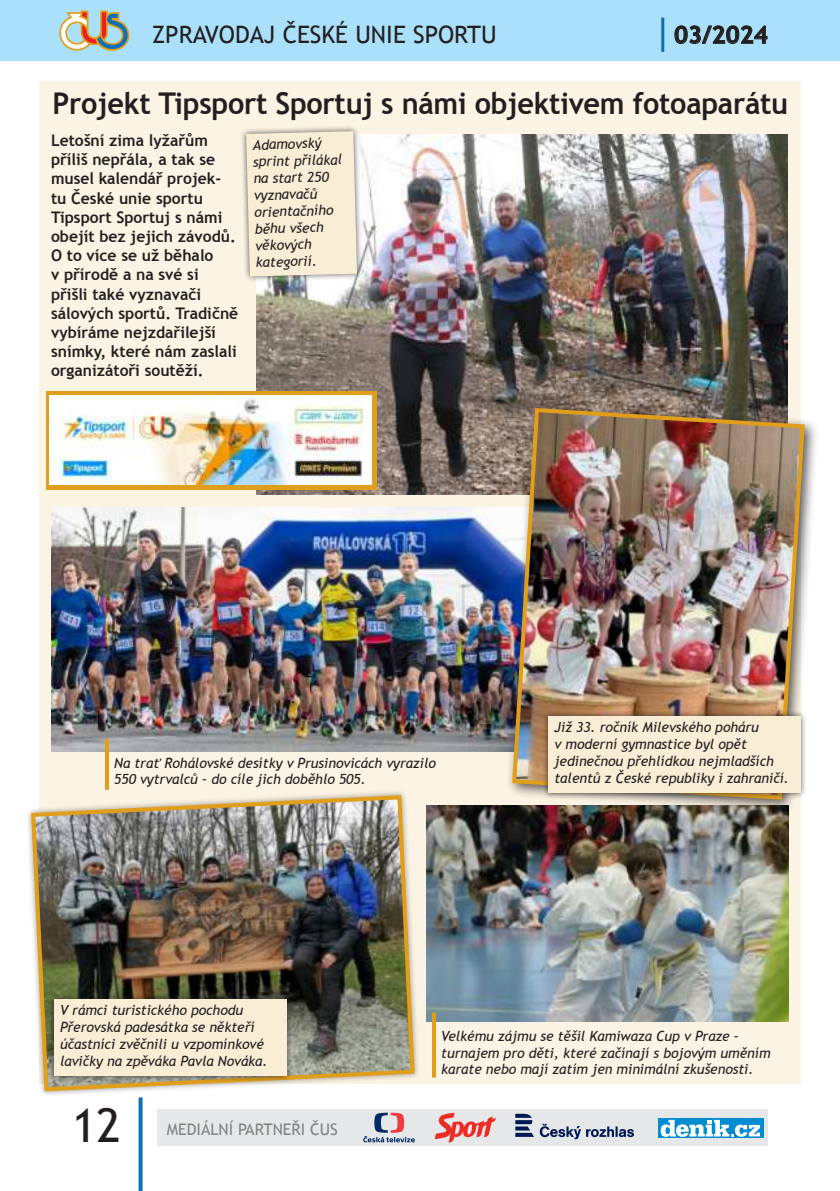
<style>
.page{position:relative;width:840px;height:1191px;background:#fff}
.page>*{position:absolute;margin:0;border:0;box-sizing:border-box;transform-origin:0 0}
.t1{font:46.6px "Trebuchet MS";color:#231f20}
.t2{font:700 30px "Trebuchet MS";letter-spacing:-.01em;color:#231f20;scale:.96 1}
.t3{font:24px "Trebuchet MS";color:#231f20}
.t4{font:700 24px "Trebuchet MS";color:#231f20}
.t5{font:700 16px/19.2px "Trebuchet MS";color:#231f20}
.t6{font:16px "Trebuchet MS";color:#808285}
.t7{font:italic 14px/16.8px "Trebuchet MS";letter-spacing:-.005em;color:#231f20}
</style>
<div class="page">
<div style="left:0;top:0;width:839px;height:61px;background:#aae0f9"></div>
<svg style="left:59px;top:11px;width:70px;height:40px"></svg>
<svg style="left:674px;top:25px;width:93px;height:19px"></svg>
<hr style="left:661px;top:18px;width:3px;height:34px;background:#0f6eb8">
<svg style="left:138px;top:1097px;width:4px;height:94px"></svg>
<div style="left:158px;top:1109px;width:609px;height:36px;background:#e6e7e9"></div>
<svg style="left:434px;top:1112px;width:61px;height:30px"></svg>
<svg style="left:363px;top:1112px;width:51px;height:30px"></svg>
<svg style="left:515px;top:1113px;width:18px;height:23px"></svg>
<svg style="left:539px;top:1123px;width:94px;height:16px"></svg>
<svg style="left:658px;top:1118px;width:105px;height:20px"></svg>
<svg style="left:660px;top:1119px;width:99px;height:17px;background:#7ac2e6"></svg>
<div style="left:39px;top:81px;width:761px;height:1002px;background:#fbf3e3"></div>
<img style="left:257px;top:134px;width:530px;height:360px">
<svg style="left:46px;top:391px;width:330px;height:98px;background:#e4b047"></svg>
<img style="left:50px;top:396px;width:321px;height:88px">
<div style="left:240px;top:125px;width:123px;height:158px;background:#231f20;opacity:.75"></div>
<div style="left:246px;top:131px;width:111px;height:145px;background:#f9edd6"></div>
<img style="left:51px;top:507px;width:454px;height:244px">
<img style="left:426px;top:805px;width:362px;height:216px">
<div style="left:26px;top:789px;width:394px;height:308px;background:#231f20;opacity:.45"></div>
<img style="left:29px;top:793px;width:387px;height:300px">
<div style="left:505px;top:402px;width:313px;height:411px;background:#231f20;opacity:.75"></div>
<img style="left:509px;top:406px;width:297px;height:395px">
<hr style="left:432px;top:1012px;width:4px;height:65px;background:#e09e1b">
<hr style="left:105px;top:739px;width:4px;height:50px;background:#e09e1b">
<div style="left:47px;top:993px;width:245px;height:89px;background:#231f20;opacity:.75"></div>
<div style="left:54px;top:999px;width:232px;height:77px;background:#f9edd6"></div>
<div style="left:541px;top:710px;width:265px;height:89px;background:#231f20;opacity:.75"></div>
<div style="left:548px;top:716px;width:252px;height:77px;background:#f9edd6"></div>
<h3 class="t3" style="left:152px;top:21px;width:346px">ZPRAVODAJ ČESKÉ UNIE SPORTU</h3>
<h3 class="t4" style="left:673px;top:21px;width:95px">03/2024</h3>
<h2 class="t2" style="left:53px;top:85px;width:767px">Projekt Tipsport Sportuj s námi objektivem fotoaparátu</h2>
<p class="t5" style="left:51px;top:131px;width:189px">Letošní zima lyžařům příliš nepřála, a tak se musel kalendář projek&shy;tu České unie sportu<br>Tipsport Sportuj s námi obejít bez jejich závodů.<br>O to více se už běhalo<br>v přírodě a na své si přišli také vyznavači sálových sportů. Tradičně vybíráme nejzdařilejší snímky, které nám zaslali organizátoři soutěží.</p>
<p class="t7" style="left:252px;top:136px;width:91px;rotate:-1deg">Adamovský sprint přilákal na start 250 vyznavačů orientačního běhu všech věkových kategorií.</p>
<p class="t7" style="left:114px;top:754px;width:323px">Na trať Rohálovské desítky v Prusinovicách vyrazilo<br>550 vytrvalců – do cíle jich doběhlo 505.</p>
<p class="t7" style="left:554px;top:719px;width:236px">Již 33. ročník Milevského poháru<br>v moderní gymnastice byl opět jedinečnou přehlídkou nejmladších talentů z České republiky i zahraničí.</p>
<p class="t7" style="left:60px;top:1002px;width:209px">V rámci turistického pochodu<br>Přerovská padesátka se někteří účastníci zvěčnili u vzpomínkové lavičky na zpěváka Pavla Nováka.</p>
<h1 class="t1" style="left:72px;top:1097px;width:50px">12</h1>
<p class="t6" style="left:167px;top:1119px;width:172px">MEDIÁLNÍ PARTNEŘI ČUS</p>
<p class="t7" style="left:441px;top:1027px;width:331px">Velkému zájmu se těšil Kamiwaza Cup v Praze – turnajem pro děti, které začínají s bojovým uměním karate nebo mají zatím jen minimální zkušenosti.</p>
</div>
